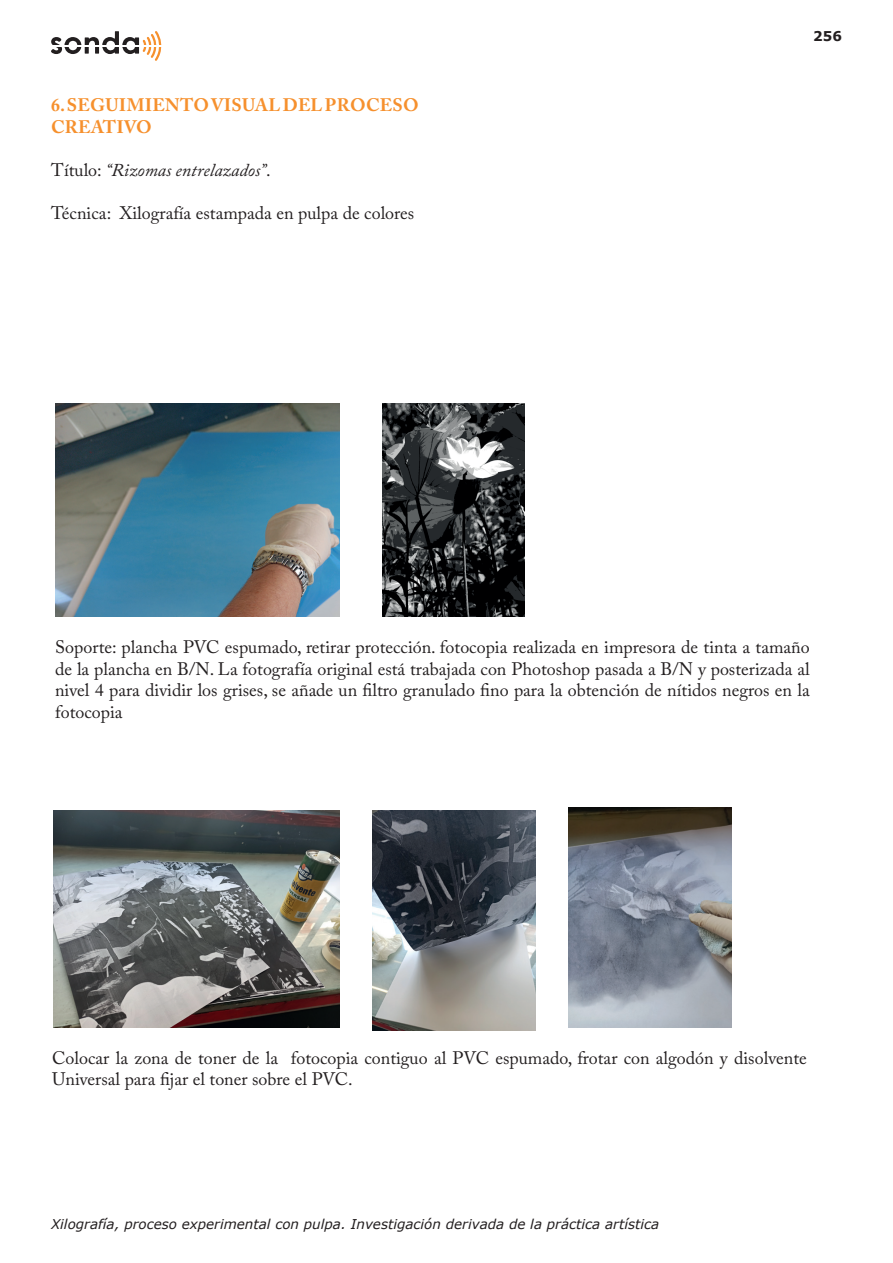
<style>
.page{position:relative;width:893px;height:1263px;background:#fff}
.page>*{position:absolute;margin:0;border:0;box-sizing:border-box;transform-origin:0 0}
.t1{font:18px/21.6px "Adobe Caslon Pro";color:#231f20;text-align:justify}
.t2{font:700 18px/21.6px "Adobe Caslon Pro";letter-spacing:.015em;color:#f6902d}
.t3{font:italic 18px "Adobe Caslon Pro";color:#231f20}
.t4{font:italic 13.5px "Verdana";color:#231f20}
.t5{font:700 13.5px "Verdana";color:#231f20}
.s1{font-style:normal}
</style>
<div class="page">
<svg style="left:51px;top:31px;width:111px;height:30px"></svg>
<hr style="left:52px;top:45px;width:110px;height:2px;background:#fff">
<img style="left:383px;top:404px;width:142px;height:213px">
<img style="left:53px;top:810px;width:286px;height:217px">
<img style="left:372px;top:810px;width:163px;height:220px">
<img style="left:568px;top:808px;width:163px;height:219px">
<img style="left:55px;top:404px;width:284px;height:213px">
<p class="t2" style="left:51px;top:94px;width:369px">6. SEGUIMIENTO VISUAL DEL PROCESO<br>CREATIVO</p>
<p class="t3" style="left:51px;top:159px;width:221px"><span class="s1">Título:</span> “Rizomas entrelazados”<span class="s1">.</span></p>
<p class="t1" style="left:51px;top:202px;width:365px">Técnica: Xilografía estampada en pulpa de colores</p>
<p class="t5" style="left:813px;top:28px;width:30px">256</p>
<p class="t1" style="left:55px;top:636px;width:756px">Soporte: plancha PVC espumado, retirar protección. fotocopia realizada en impresora de tinta a tamaño de la plancha en B/N. La fotografía original está trabajada con Photoshop pasada a B/N y posterizada al nivel 4 para dividir los grises, se añade un filtro granulado fino para la obtención de nítidos negros en la fotocopia</p>
<p class="t1" style="left:52px;top:1046px;width:756px">Colocar la zona de toner de la fotocopia contiguo al PVC espumado, frotar con algodón y disolvente<br>Universal para fijar el toner sobre el PVC.</p>
<p class="t4" style="left:51px;top:1216px;width:610px">Xilografía, proceso experimental con pulpa. Investigación derivada de la práctica artística</p>
</div>
